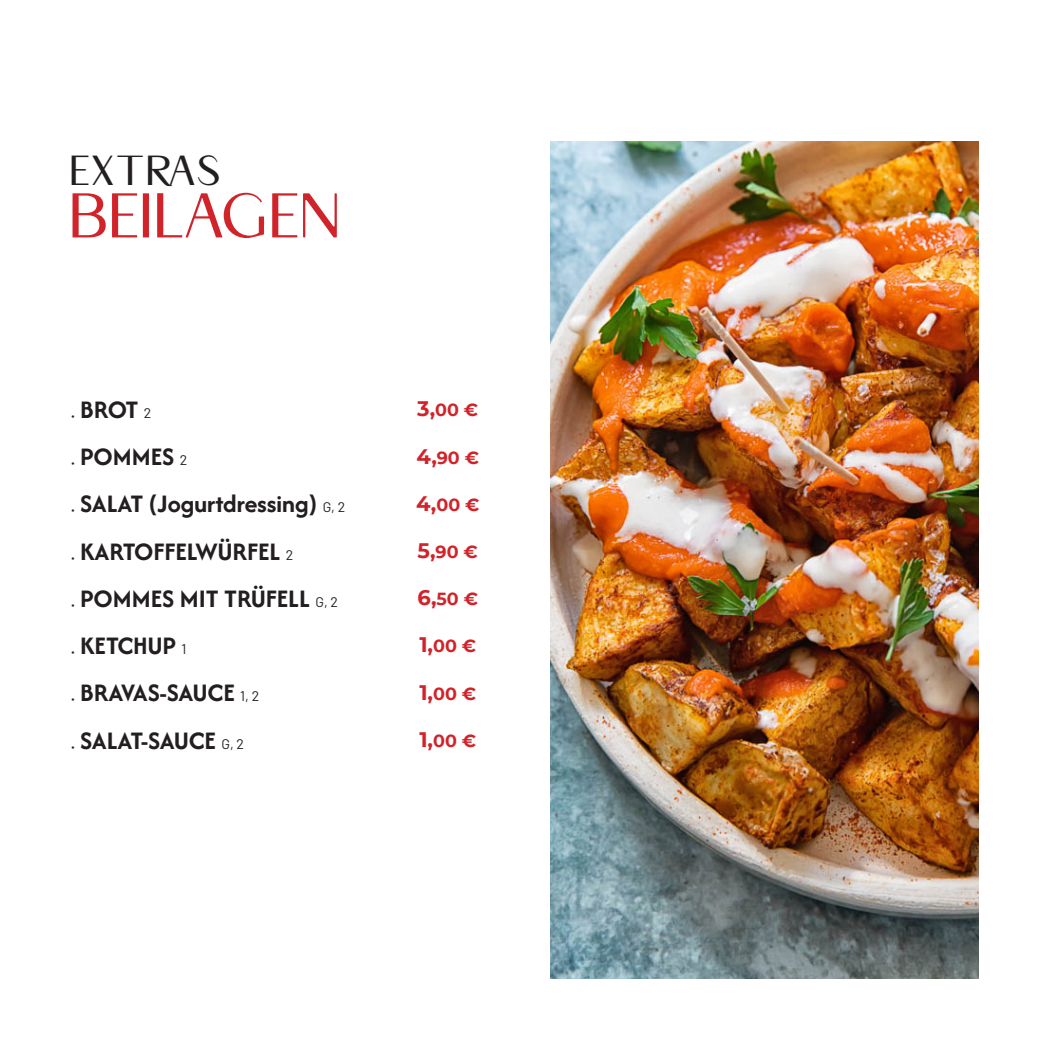
<style>
.page{position:relative;width:1042px;height:1042px;background:#fff}
.page>*{position:absolute;margin:0;border:0;box-sizing:border-box;transform-origin:0 0}
.t1{font:63px "APOLLO";letter-spacing:.05em;color:#d1232a}
.t2{font:42px "APOLLO";letter-spacing:.085em;color:#231f20}
.t3{font:700 26.25px "Afacad Flux";color:#231f20}
.t4{font:700 17.5px "Montserrat";color:#d1232a}
.s1{font-family:"Barlow";font-weight:400;font-size:21px}
.s2{font-family:"Barlow";font-weight:400;font-size:14px}
.s3{font-size:21px}
</style>
<div class="page">
<img style="left:551px;top:141px;width:428px;height:838px">
<p class="t2" style="left:70px;top:144px;width:150px">EXTRAS</p>
<p class="t1" style="left:70px;top:176px;width:271px">BEILAGEN</p>
<p class="t3" style="left:70px;top:392px;width:83px"><span class="s1">.</span> BROT <span class="s2">2</span></p>
<p class="t4" style="left:417px;top:397px;width:63px"><span class="s3">3,</span>00 €</p>
<p class="t3" style="left:70px;top:440px;width:119px"><span class="s1">.</span> POMMES <span class="s2">2</span></p>
<p class="t4" style="left:416px;top:445px;width:64px"><span class="s3">4,</span>90 €</p>
<p class="t3" style="left:70px;top:487px;width:277px"><span class="s1">.</span> SALAT (Jogurtdressing) <span class="s2">G, 2</span></p>
<p class="t4" style="left:416px;top:492px;width:65px"><span class="s3">4,</span>00 €</p>
<p class="t3" style="left:70px;top:534px;width:225px"><span class="s1">.</span> KARTOFFELWÜRFEL <span class="s2">2</span></p>
<p class="t4" style="left:418px;top:539px;width:62px"><span class="s3">5,</span>90 €</p>
<p class="t3" style="left:70px;top:581px;width:270px"><span class="s1">.</span> POMMES MIT TRÜFELL <span class="s2">G, 2</span></p>
<p class="t4" style="left:417px;top:586px;width:62px"><span class="s3">6,</span>50 €</p>
<p class="t3" style="left:70px;top:628px;width:118px"><span class="s1">.</span> KETCHUP <span class="s2">1</span></p>
<p class="t4" style="left:419px;top:633px;width:58px"><span class="s3">1,</span>00 €</p>
<p class="t3" style="left:70px;top:676px;width:191px"><span class="s1">.</span> BRAVAS-SAUCE <span class="s2">1, 2</span></p>
<p class="t4" style="left:419px;top:681px;width:58px"><span class="s3">1,</span>00 €</p>
<p class="t3" style="left:70px;top:723px;width:175px"><span class="s1">.</span> SALAT-SAUCE <span class="s2">G, 2</span></p>
<p class="t4" style="left:419px;top:728px;width:58px"><span class="s3">1,</span>00 €</p>
</div>
